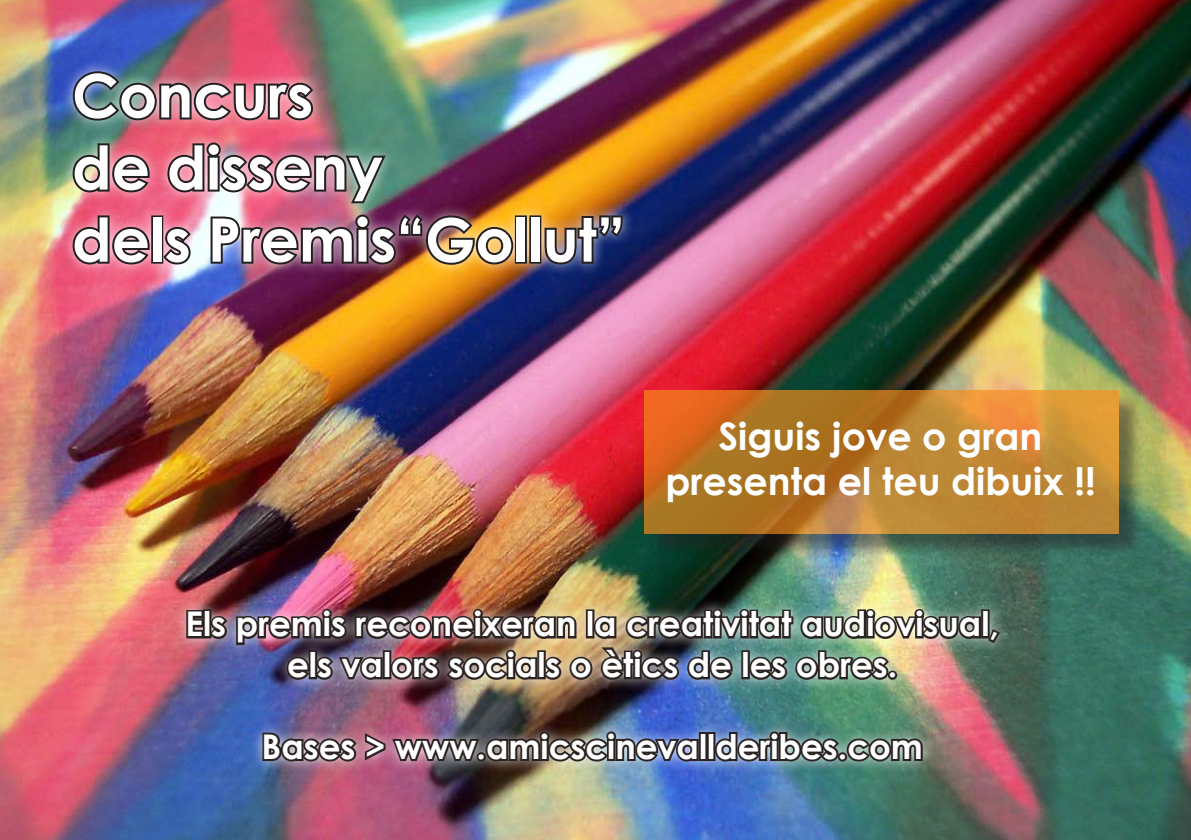
<style>
.page{position:relative;width:1191px;height:840px;background:#fff}
.page>*{position:absolute;margin:0;border:0;box-sizing:border-box;transform-origin:0 0}
.t1{font:700 60px "Century Gothic";color:#fff}
.t2{font:700 38px "Century Gothic";color:#fff}
.t3{font:700 34px "Century Gothic";color:#fff}
</style>
<div class="page">
<img style="left:0;top:0;width:1191px;height:839px">
<div style="left:60px;top:59px;width:951px;height:714px;background:#fff;opacity:.75"></div>
<img style="left:70px;top:69px;width:246px;height:54px">
<img style="left:70px;top:141px;width:82px;height:53px">
<img style="left:165px;top:139px;width:224px;height:66px">
<svg style="left:70px;top:213px;width:82px;height:53px;background:#a46372"></svg>
<div style="left:151px;top:215px;width:12px;height:48px;border:4px solid #231f20"></div>
<svg style="left:161px;top:225px;width:32px;height:41px"></svg>
<img style="left:208px;top:211px;width:308px;height:56px">
<div style="left:515px;top:215px;width:12px;height:48px;border:4px solid #231f20"></div>
<div style="left:529px;top:215px;width:12px;height:48px;border:4px solid #231f20"></div>
<img style="left:542px;top:213px;width:83px;height:54px">
<img style="left:184px;top:605px;width:818px;height:77px">
<img style="left:260px;top:727px;width:440px;height:37px">
<div style="left:699px;top:731px;width:8px;height:29px;border:4px solid #2a2321"></div>
<div style="left:707px;top:731px;width:8px;height:29px;border:4px solid #2a2321"></div>
<img style="left:712px;top:727px;width:212px;height:37px">
<div style="left:647px;top:392px;width:496px;height:166px;background:#231f20;opacity:.75"></div>
<svg style="left:644px;top:389px;width:475px;height:144px;background:#bf7d2c"></svg>
<p class="t1" style="left:72px;top:58px;width:243px">Concurs</p>
<p class="t1" style="left:72px;top:130px;width:312px">de disseny</p>
<p class="t1" style="left:72px;top:202px;width:555px">dels Premis“Gollut”</p>
<p class="t2" style="left:718px;top:412px;width:325px">Siguis jove o gran</p>
<p class="t2" style="left:665px;top:457px;width:432px">presenta el teu dibuix !!</p>
<p class="t3" style="left:185px;top:602px;width:815px">Els premis reconeixeran la creativitat audiovisual,</p>
<p class="t3" style="left:287px;top:643px;width:611px">els valors socials o ètics de les obres.</p>
<p class="t3" style="left:262px;top:724px;width:662px">Bases &gt; www.amicscinevallderibes.com</p>
</div>
